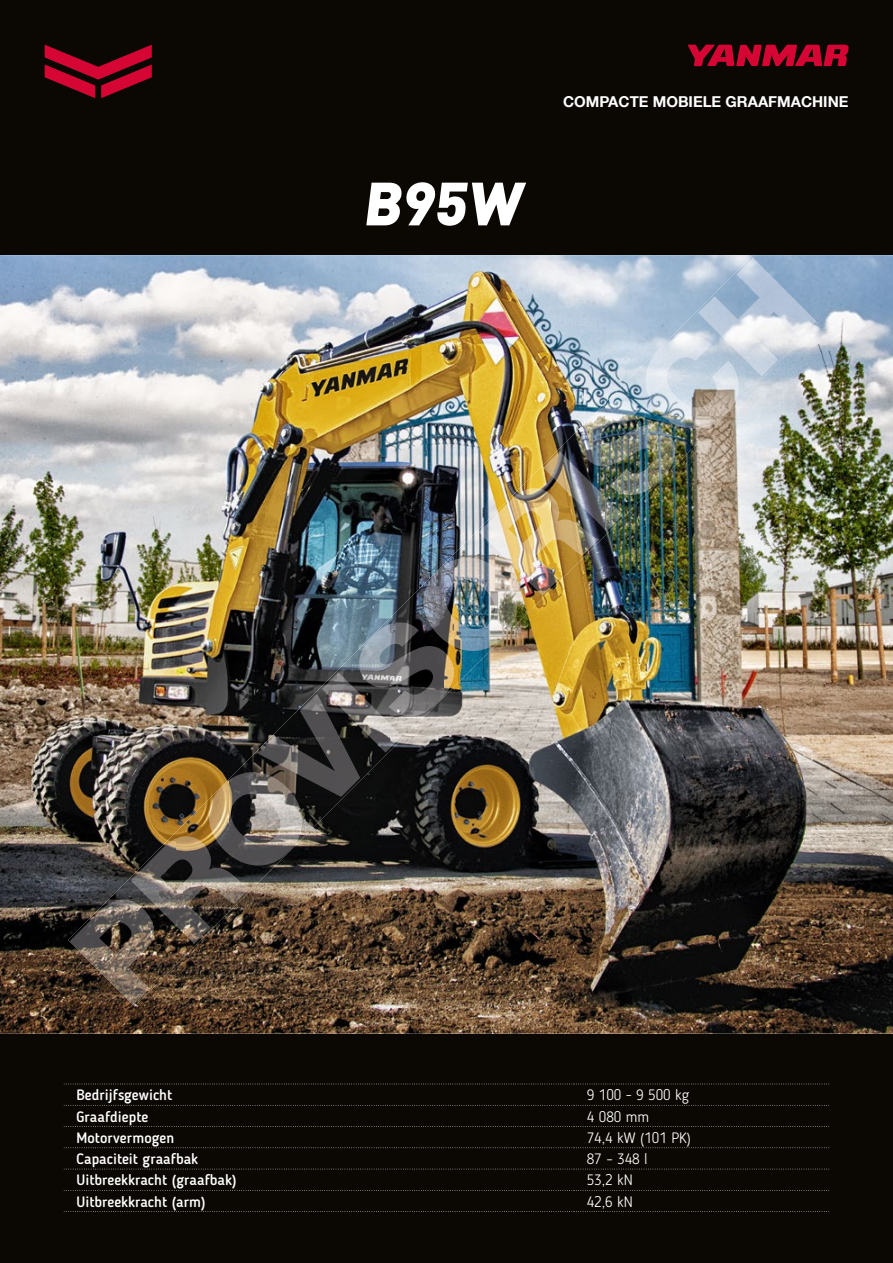
<style>
.page{position:relative;width:893px;height:1263px;background:#0b0703}
.page>*{position:absolute;margin:0;border:0;box-sizing:border-box;transform-origin:0 0}
.t1{font:900 60px "DIN";color:#fff}
.t2{font:500 15px "Blogger Sans";color:#fff}
.t3{font:300 15px "Blogger Sans";color:#fff}
.t4{font:700 15px "Helvetica Neue LT Com";color:#fff}
</style>
<div class="page">
<svg style="left:688px;top:45px;width:160px;height:21px"></svg>
<svg style="left:45px;top:45px;width:107px;height:53px"></svg>
<svg style="left:64px;top:1084px;width:765px;height:1px"></svg>
<svg style="left:64px;top:1105px;width:765px;height:1px"></svg>
<svg style="left:64px;top:1126px;width:765px;height:1px"></svg>
<svg style="left:64px;top:1147px;width:765px;height:1px"></svg>
<svg style="left:64px;top:1169px;width:765px;height:1px"></svg>
<svg style="left:64px;top:1190px;width:765px;height:1px"></svg>
<svg style="left:64px;top:1211px;width:765px;height:1px"></svg>
<img style="left:0;top:255px;width:893px;height:779px">
<img style="left:68px;top:256px;width:750px;height:750px">
<img style="left:657px;top:256px;width:161px;height:161px">
<img style="left:603px;top:310px;width:55px;height:268px">
<img style="left:550px;top:363px;width:54px;height:269px">
<img style="left:496px;top:417px;width:55px;height:268px">
<img style="left:657px;top:417px;width:108px;height:54px">
<img style="left:443px;top:470px;width:54px;height:269px">
<img style="left:657px;top:470px;width:54px;height:55px">
<img style="left:389px;top:524px;width:54px;height:268px">
<img style="left:336px;top:577px;width:54px;height:269px">
<img style="left:282px;top:631px;width:54px;height:269px">
<img style="left:228px;top:685px;width:55px;height:268px">
<img style="left:175px;top:738px;width:54px;height:268px">
<img style="left:121px;top:792px;width:54px;height:214px">
<img style="left:68px;top:846px;width:54px;height:160px">
<h1 class="t1" style="left:362px;top:163px;width:170px">B95W</h1>
<p class="t4" style="left:563px;top:92px;width:287px">COMPACTE MOBIELE GRAAFMACHINE</p>
<p class="t2" style="left:77px;top:1086px;width:97px">Bedrijfsgewicht</p>
<p class="t3" style="left:587px;top:1086px;width:104px">9 100 - 9 500 kg</p>
<p class="t2" style="left:77px;top:1107px;width:73px">Graafdiepte</p>
<p class="t3" style="left:587px;top:1107px;width:64px">4 080 mm</p>
<p class="t2" style="left:77px;top:1128px;width:99px">Motorvermogen</p>
<p class="t3" style="left:587px;top:1129px;width:106px">74,4 kW (101 PK)</p>
<p class="t2" style="left:77px;top:1150px;width:123px">Capaciteit graafbak</p>
<p class="t3" style="left:587px;top:1150px;width:62px">87 – 348 l</p>
<p class="t2" style="left:77px;top:1171px;width:161px">Uitbreekkracht (graafbak)</p>
<p class="t3" style="left:587px;top:1171px;width:48px">53,2 kN</p>
<p class="t2" style="left:77px;top:1192px;width:131px">Uitbreekkracht (arm)</p>
<p class="t3" style="left:587px;top:1192px;width:48px">42,6 kN</p>
</div>
